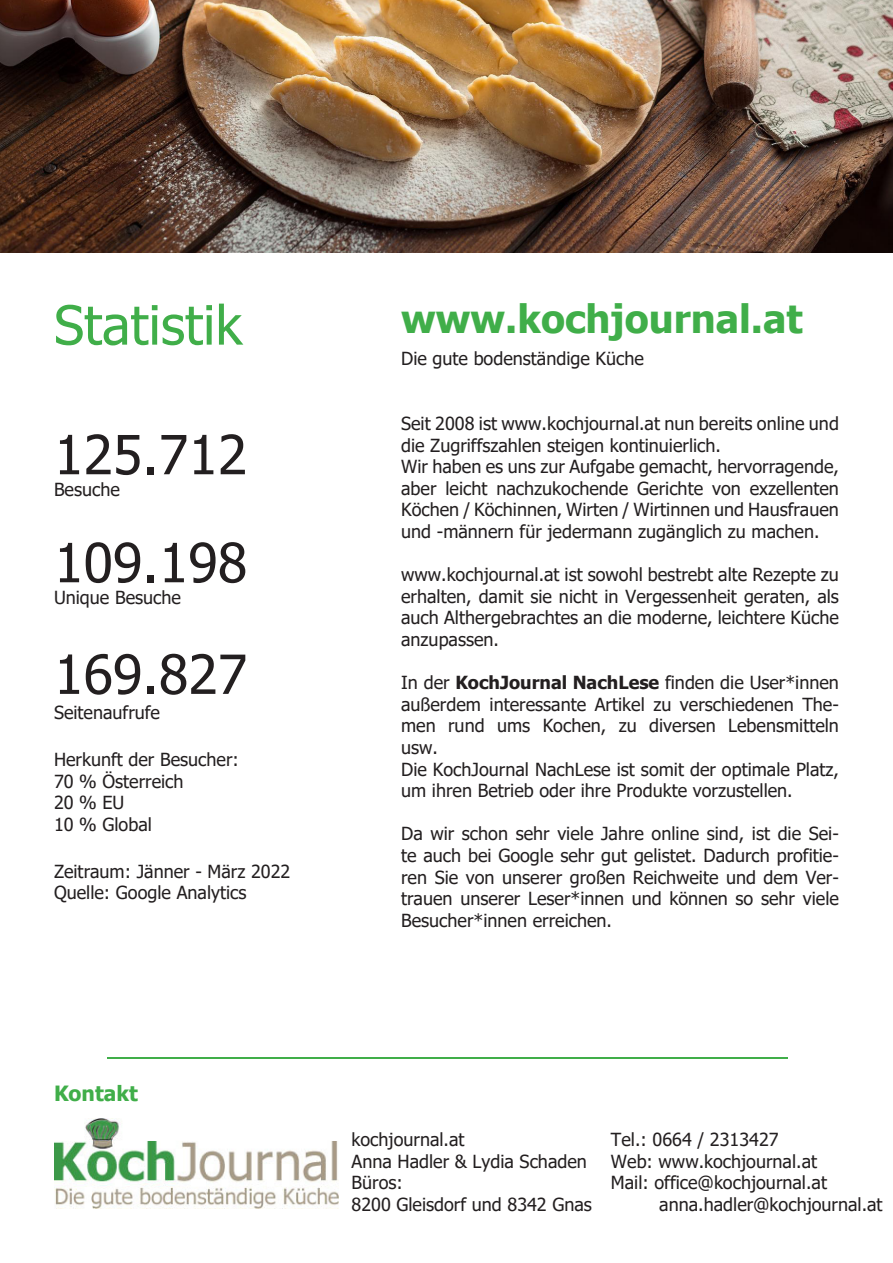
<style>
.page{position:relative;width:893px;height:1263px;background:#fff}
.page>*{position:absolute;margin:0;border:0;box-sizing:border-box;transform-origin:0 0}
.t1{font:54px "Tahoma";color:#231f20}
.t2{font:54px "Tahoma";color:#40ae49}
.t3{font:700 39px "Tahoma";color:#40ae49}
.t4{font:700 21px "Tahoma";color:#40ae49}
.t5{font:18px/21.6px "Tahoma";color:#231f20}
.s1{font-weight:700}
</style>
<div class="page">
<hr style="left:108px;top:1057px;width:680px;height:2px;background:#40ae49">
<img style="left:54px;top:1119px;width:285px;height:90px">
<img style="left:0;top:0;width:893px;height:252px">
<p class="t2" style="left:54px;top:289px;width:190px">Statistik</p>
<p class="t1" style="left:54px;top:418px;width:195px">125.712</p>
<p class="t5" style="left:54px;top:479px;width:67px">Besuche</p>
<p class="t1" style="left:54px;top:526px;width:195px">109.198</p>
<p class="t5" style="left:54px;top:587px;width:129px">Unique Besuche</p>
<p class="t1" style="left:54px;top:638px;width:195px">169.827</p>
<p class="t5" style="left:54px;top:703px;width:108px">Seitenaufrufe</p>
<p class="t5" style="left:54px;top:749px;width:186px">Herkunft der Besucher:<br>70 % Österreich</p>
<p class="t5" style="left:54px;top:793px;width:72px">20 % EU</p>
<p class="t5" style="left:54px;top:814px;width:99px">10 % Global</p>
<p class="t5" style="left:54px;top:861px;width:238px">Zeitraum: Jänner - März 2022<br>Quelle: Google Analytics</p>
<p class="t3" style="left:401px;top:292px;width:403px">www.kochjournal.at</p>
<p class="t5" style="left:401px;top:349px;width:244px">Die gute bodenständige Küche</p>
<p class="t5" style="left:401px;top:414px;width:439px">Seit 2008 ist www.kochjournal.at nun bereits online und die Zugriffszahlen steigen kontinuierlich.</p>
<p class="t5" style="left:401px;top:457px;width:439px;text-align:justify">Wir haben es uns zur Aufgabe gemacht, hervorragende, aber leicht nachzukochende Gerichte von exzellenten Köchen / Köchinnen, Wirten / Wirtinnen und Hausfrauen und -männern für jedermann zugänglich zu machen.</p>
<p class="t5" style="left:401px;top:565px;width:439px;text-align:justify">www.kochjournal.at ist sowohl bestrebt alte Rezepte zu erhalten, damit sie nicht in Vergessenheit geraten, als auch Althergebrachtes an die moderne, leichtere Küche anzupassen.</p>
<p class="t5" style="left:401px;top:673px;width:439px;text-align:justify">In der <span class="s1">KochJournal NachLese</span> finden die User*innen außerdem interessante Artikel zu verschiedenen The&shy;men rund ums Kochen, zu diversen Lebensmitteln usw.</p>
<p class="t5" style="left:401px;top:759px;width:439px">Die KochJournal NachLese ist somit der optimale Platz, um ihren Betrieb oder ihre Produkte vorzustellen.</p>
<p class="t5" style="left:401px;top:824px;width:439px;text-align:justify">Da wir schon sehr viele Jahre online sind, ist die Sei&shy;te auch bei Google sehr gut gelistet. Dadurch profitie&shy;ren Sie von unserer großen Reichweite und dem Ver&shy;trauen unserer Leser*innen und können so sehr viele Besucher*innen erreichen.</p>
<p class="t4" style="left:54px;top:1079px;width:85px">Kontakt</p>
<p class="t5" style="left:352px;top:1130px;width:114px">kochjournal.at</p>
<p class="t5" style="left:611px;top:1130px;width:169px">Tel.: 0664 / 2313427</p>
<p class="t5" style="left:352px;top:1151px;width:237px">Anna Hadler &amp; Lydia Schaden</p>
<p class="t5" style="left:611px;top:1151px;width:208px">Web: www.kochjournal.at</p>
<p class="t5" style="left:352px;top:1173px;width:53px">Büros:</p>
<p class="t5" style="left:611px;top:1173px;width:218px">Mail: office@kochjournal.at</p>
<p class="t5" style="left:352px;top:1194px;width:242px">8200 Gleisdorf und 8342 Gnas</p>
<p class="t5" style="left:659px;top:1194px;width:225px">anna.hadler@kochjournal.at</p>
</div>
